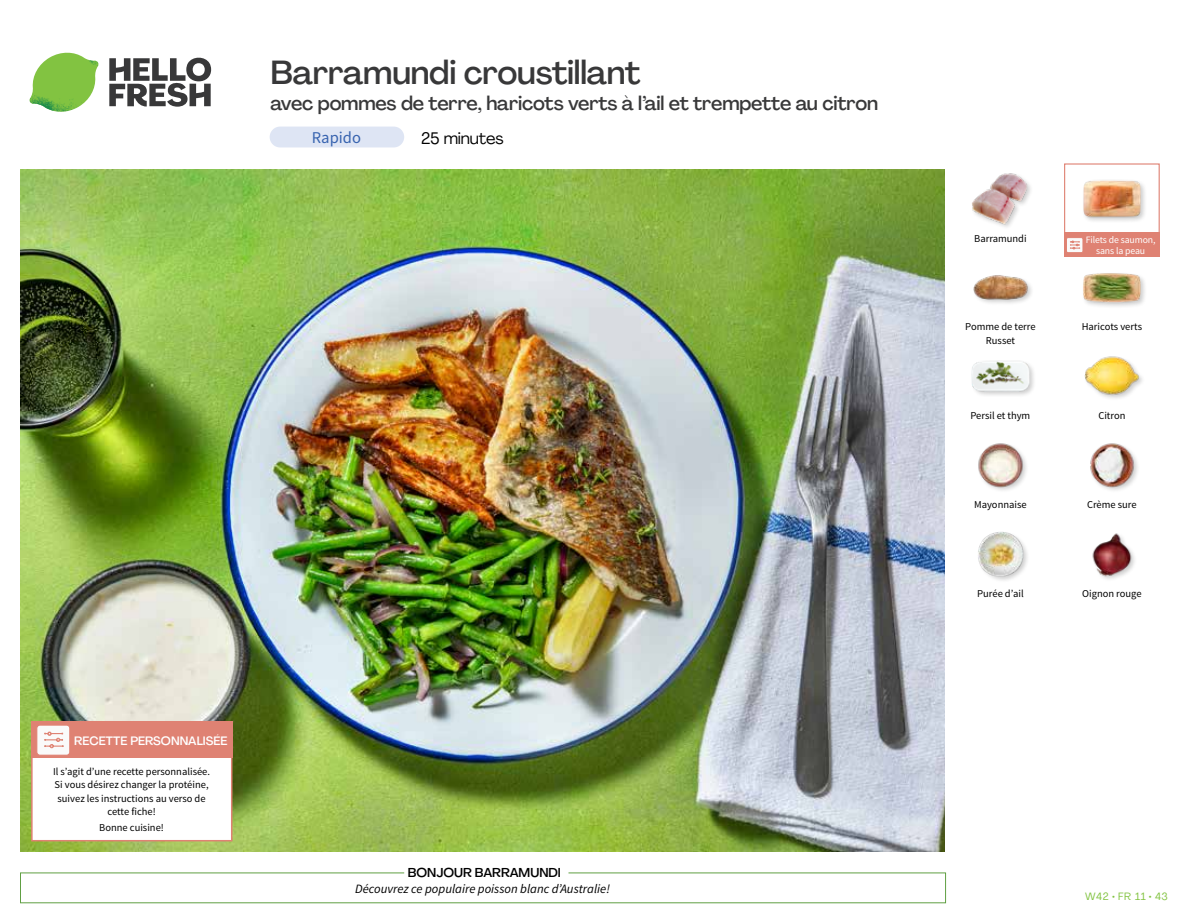
<style>
.page{position:relative;width:1188px;height:918px;background:#fff}
.page>*{position:absolute;margin:0;border:0;box-sizing:border-box;transform-origin:0 0}
.t1{font:500 33px "Agrandir";letter-spacing:-.01em;color:#383839}
.t2{font:500 19.5px "Agrandir";letter-spacing:-.01em;color:#383839}
.t3{font:16.5px "Agrandir";letter-spacing:-.01em;color:#000}
.t4{font:16.5px "Source Sans Pro";color:#3763af}
.t5{font:italic 12.75px "Source Sans Pro";color:#000}
.t6{font:500 12.75px "Agrandir";color:#000}
.t7{font:500 12px "Agrandir";color:#fff}
.t8{font:10.5px/13.5px "Source Sans Pro";color:#000;text-align:center}
.t9{font:10.5px "Agrandir";letter-spacing:.05em;color:#82c341}
.t10{font:9.75px/10.5px "Source Sans Pro";letter-spacing:-.01em;color:#fff;text-align:center}
</style>
<div class="page">
<div style="left:270px;top:127px;width:134px;height:20px;background:#dee5f4;border-radius:10px"></div>
<div style="left:1064px;top:163px;width:96px;height:73px;border:1px solid #df8273"></div>
<div style="left:1064px;top:232px;width:96px;height:25px;background:#df8273"></div>
<div style="left:1066px;top:238px;width:17px;height:15px;background:#fafafa;border-radius:2px"></div>
<div style="left:1066px;top:237px;width:17px;height:16px;border:1px solid #df8273;border-radius:2px"></div>
<svg style="left:1070px;top:241px;width:10px;height:8px"></svg>
<img style="left:1092px;top:533px;width:43px;height:46px">
<div style="left:978px;top:530px;width:52px;height:53px;background:#000;opacity:.2"></div>
<img style="left:978px;top:531px;width:45px;height:45px">
<img style="left:1090px;top:443px;width:48px;height:48px">
<img style="left:978px;top:443px;width:49px;height:48px">
<img style="left:1084px;top:356px;width:57px;height:43px">
<div style="left:971px;top:360px;width:65px;height:38px;background:#000;opacity:.2"></div>
<img style="left:972px;top:360px;width:57px;height:38px">
<div style="left:1082px;top:271px;width:65px;height:39px;background:#000;opacity:.2"></div>
<img style="left:1083px;top:271px;width:58px;height:39px">
<div style="left:973px;top:274px;width:61px;height:33px;background:#000;opacity:.2"></div>
<img style="left:973px;top:274px;width:56px;height:28px">
<div style="left:1082px;top:179px;width:65px;height:45px;background:#000;opacity:.2"></div>
<img style="left:1083px;top:179px;width:58px;height:45px">
<img style="left:972px;top:173px;width:57px;height:54px">
<svg style="left:109px;top:57px;width:102px;height:50px"></svg>
<svg style="left:34px;top:53px;width:62px;height:40px"></svg>
<img style="left:67px;top:53px;width:32px;height:26px">
<img style="left:33px;top:75px;width:59px;height:11px">
<img style="left:29px;top:79px;width:61px;height:33px">
<img style="left:65px;top:86px;width:27px;height:25px">
<div style="left:20px;top:873px;width:926px;height:30px;border:1px solid #609f43"></div>
<div style="left:404px;top:865px;width:165px;height:15px;background:#fff"></div>
<img style="left:21px;top:170px;width:924px;height:682px">
<div style="left:31px;top:733px;width:201px;height:108px;background:#fff;border:2px solid #df8273"></div>
<div style="left:31px;top:722px;width:202px;height:36px;background:#df8273"></div>
<div style="left:37px;top:725px;width:33px;height:30px;background:#fafafa;border-radius:3px"></div>
<div style="left:36px;top:725px;width:34px;height:31px;border:1px solid #df8273;border-radius:3px"></div>
<svg style="left:45px;top:732px;width:18px;height:16px"></svg>
<h1 class="t1" style="left:271px;top:52px;width:372px">Barramundi croustillant</h1>
<h2 class="t2" style="left:271px;top:91px;width:609px">avec pommes de terre, haricots verts à l’ail et trempette au citron</h2>
<h3 class="t4" style="left:312px;top:128px;width:51px">Rapido</h3>
<h3 class="t3" style="left:421px;top:128px;width:84px">25 minutes</h3>
<p class="t7" style="left:74px;top:733px;width:155px">RECETTE PERSONNALISÉE</p>
<p class="t8" style="left:53px;top:765px;width:158px">Il s’agit d’une recette personnalisée.<br>Si vous désirez changer la protéine, suivez les instructions au verso de cette fiche!</p>
<p class="t8" style="left:99px;top:821px;width:66px">Bonne cuisine!</p>
<p class="t6" style="left:408px;top:864px;width:155px">BONJOUR BARRAMUNDI</p>
<p class="t5" style="left:355px;top:881px;width:256px">Découvrez ce populaire poisson blanc d’Australie!</p>
<p class="t8" style="left:974px;top:232px;width:54px">Barramundi</p>
<p class="t10" style="left:1086px;top:235px;width:71px">Filets de saumon, sans la peau</p>
<p class="t8" style="left:965px;top:320px;width:72px">Pomme de terre</p>
<p class="t8" style="left:1082px;top:320px;width:62px">Haricots verts</p>
<p class="t8" style="left:986px;top:334px;width:31px">Russet</p>
<p class="t8" style="left:971px;top:409px;width:61px">Persil et thym</p>
<p class="t8" style="left:1098px;top:409px;width:29px">Citron</p>
<p class="t8" style="left:974px;top:498px;width:54px">Mayonnaise</p>
<p class="t8" style="left:1087px;top:498px;width:51px">Crème sure</p>
<p class="t8" style="left:977px;top:587px;width:48px">Purée d’ail</p>
<p class="t8" style="left:1082px;top:587px;width:61px">Oignon rouge</p>
<p class="t9" style="left:1085px;top:890px;width:84px">W42 • FR 11 • 43</p>
</div>
